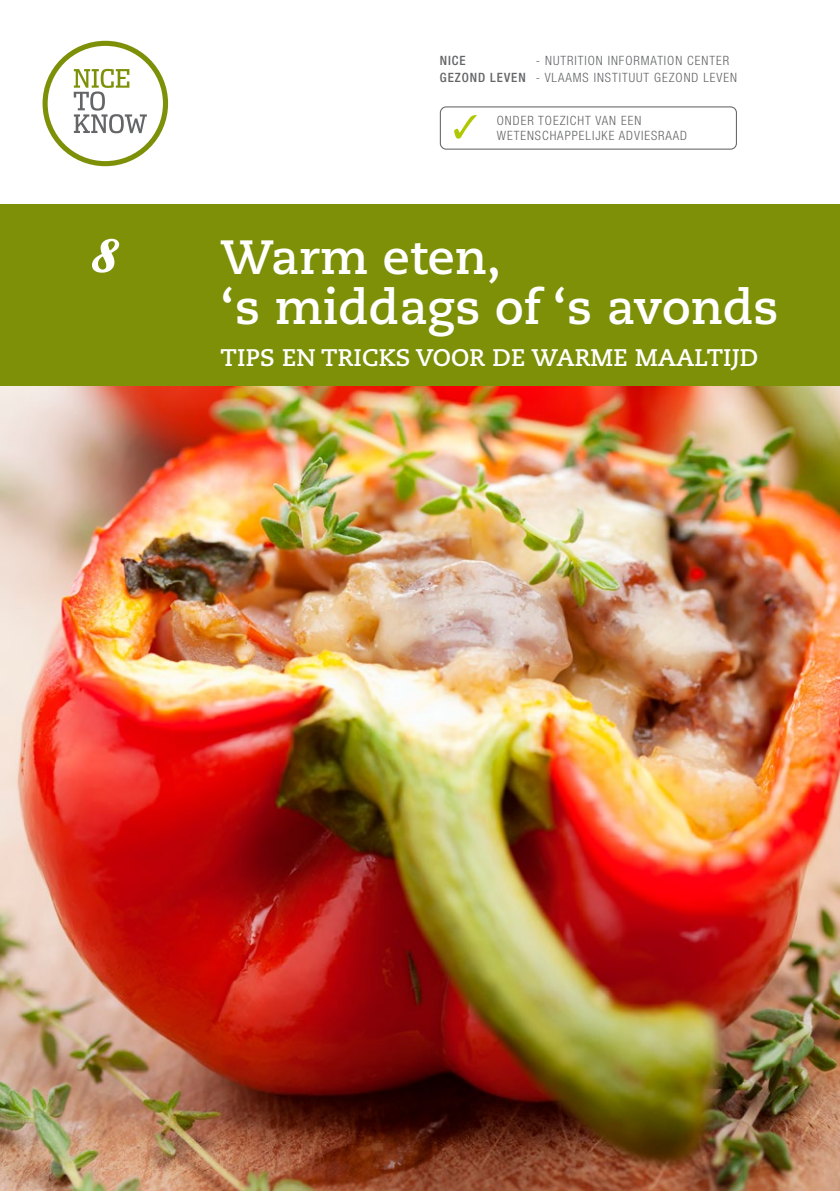
<style>
.page{position:relative;width:840px;height:1191px;background:#fff}
.page>*{position:absolute;margin:0;border:0;box-sizing:border-box;transform-origin:0 0}
.t1{font:58px "Falkner Pro";color:#fff}
.t2{font:700 48px/50px "Caecilia LT Pro 75";letter-spacing:.005em;color:#fff}
.t3{font:700 24px "Caecilia LT Pro 75";letter-spacing:.005em;color:#fff}
.t4{font:300 condensed 12.8px/17.2px "Helvetica Neue LT Std";letter-spacing:.075em;color:#646567}
.t5{font:500 condensed 12.8px "Helvetica Neue LT Std";color:#646567}
.s1{font-weight:500}
</style>
<div class="page">
<div style="left:439px;top:106px;width:297px;height:44px;border:1px solid #646567;border-radius:6px"></div>
<svg style="left:454px;top:115px;width:22px;height:24px"></svg>
<div style="left:43px;top:41px;width:125px;height:125px;border:5px solid #7d9008;border-radius:50%"></div>
<svg style="left:74px;top:69px;width:73px;height:64px"></svg>
<img style="left:0;top:386px;width:839px;height:805px">
<div style="left:0;top:204px;width:839px;height:182px;background:#7d9008"></div>
<h1 class="t1" style="left:91px;top:216px;width:26px">8</h1>
<p class="t5" style="left:439px;top:53px;width:27px">NICE</p>
<p class="t4" style="left:439px;top:52px;width:298px;text-indent:96px">- NUTRITION INFORMATION CENTER<br><span class="s1">GEZOND LEVEN</span> - VLAAMS INSTITUUT GEZOND LEVEN</p>
<p class="t4" style="left:496px;top:113px;width:192px;line-height:15.4px">ONDER TOEZICHT VAN EEN<br>WETENSCHAPPELIJKE ADVIESRAAD</p>
<h2 class="t2" style="left:220px;top:231px;width:559px">Warm eten,<br>‘s middags of ‘s avonds</h2>
<h3 class="t3" style="left:220px;top:341px;width:539px">TIPS EN TRICKS VOOR DE WARME MAALTIJD</h3>
</div>
